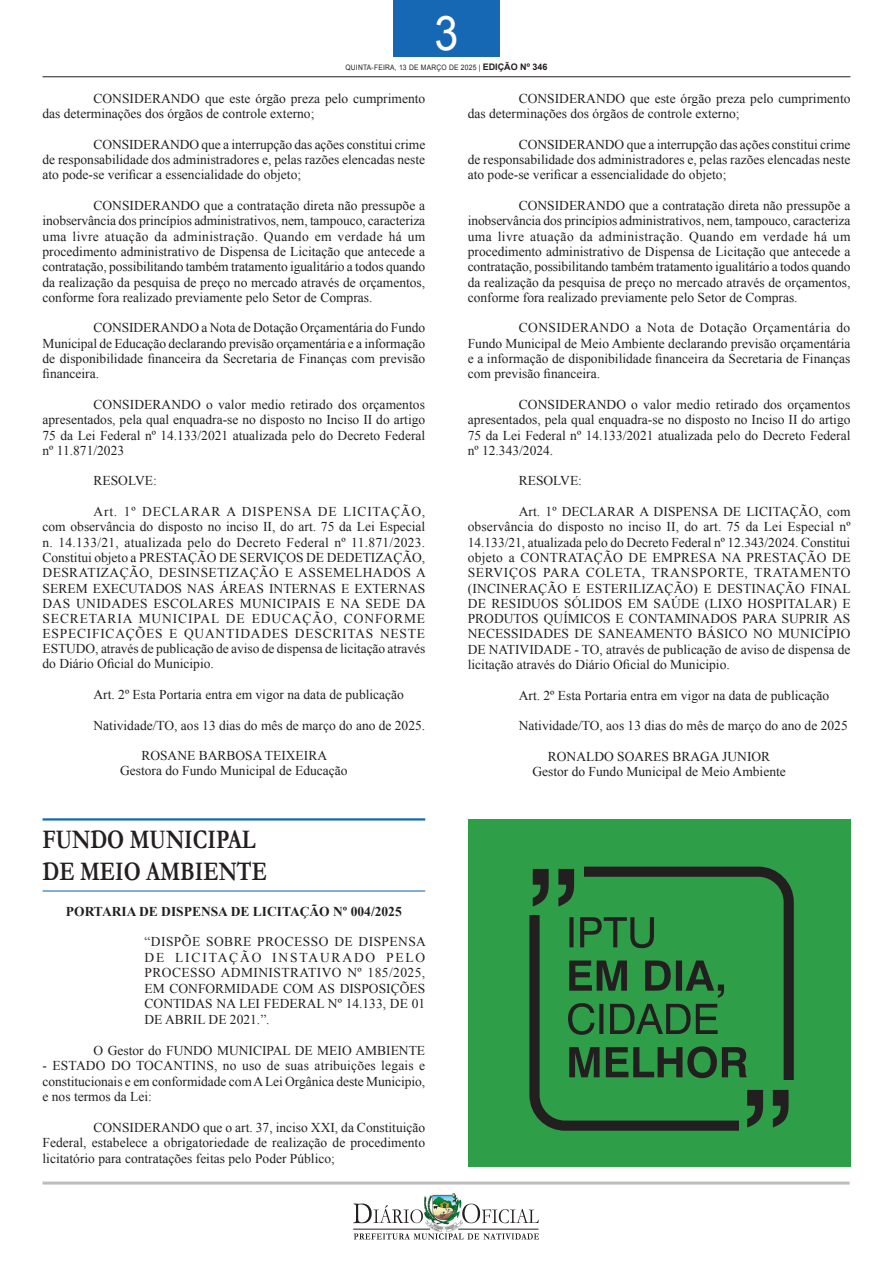
<style>
.page{position:relative;width:893px;height:1263px;background:#fff}
.page>*{position:absolute;margin:0;border:0;box-sizing:border-box;transform-origin:0 0}
.t1{font:47.85px "Arial";color:#fff;scale:.9 1}
.ChancelaOrgaos{font:700 27px/31.7px "Garamond";color:#231f20;scale:.8 1}
.TEXTO{font:13.5px/15.3px "Times New Roman";color:#231f20;text-align:justify}
.EMENTA{font:13.5px/15.5px "Times New Roman";color:#231f20;text-align:justify}
.ASSINATURA{font:13.5px "Times New Roman";color:#231f20}
.TITULO{font:700 13.5px "Times New Roman";color:#231f20}
.t2{font:7.5px "Arial";letter-spacing:.03em;color:#231f20;scale:.9 1}
.s1{font-weight:700;font-size:9px}
</style>
<div class="page">
<div style="left:393px;top:0;width:107px;height:56px;background:#1768b4"></div>
<hr style="left:43px;top:1181px;width:807px;height:3px;background:#bcbdc0">
<hr style="left:43px;top:77px;width:807px;height:1px;background:#231f20">
<img style="left:424px;top:1193px;width:38px;height:38px">
<hr style="left:353px;top:1229px;width:77px;height:1px;background:#231f20">
<hr style="left:458px;top:1229px;width:80px;height:1px;background:#231f20">
<svg style="left:354px;top:1233px;width:185px;height:6px"></svg>
<svg style="left:353px;top:1203px;width:70px;height:20px"></svg>
<svg style="left:462px;top:1204px;width:77px;height:19px"></svg>
<div style="left:468px;top:819px;width:382px;height:347px;background:#2e9e48"></div>
<div style="left:529px;top:867px;width:265px;height:264px;border:10px solid #231f20;border-radius:30px"></div>
<div style="left:739px;top:1081px;width:61px;height:55px;background:#2e9e48"></div>
<div style="left:518px;top:849px;width:66px;height:65px;background:#2e9e48"></div>
<svg style="left:747px;top:1090px;width:42px;height:37px"></svg>
<svg style="left:533px;top:869px;width:41px;height:37px"></svg>
<svg style="left:569px;top:1046px;width:178px;height:32px"></svg>
<svg style="left:568px;top:960px;width:156px;height:75px"></svg>
<svg style="left:569px;top:917px;width:85px;height:31px"></svg>
<hr style="left:43px;top:818px;width:382px;height:2px;background:#1768b4">
<hr style="left:43px;top:890px;width:382px;height:1px;background:#1768b4">
<h1 class="t1" style="left:434px;top:2px;width:28px">3</h1>
<p class="t2" style="left:345px;top:62px;width:226px">QUINTA-FEIRA, 13 DE MARÇO DE 2025 | <span class="s1">EDIÇÃO Nº 346</span></p>
<p class="TEXTO" style="left:43px;top:91px;width:384px;text-indent:51px">CONSIDERANDO que este órgão preza pelo cumprimento das determinações dos órgãos de controle externo;</p>
<p class="TEXTO" style="left:43px;top:136px;width:384px;text-indent:51px">CONSIDERANDO que a interrupção das ações constitui crime de responsabilidade dos administradores e, pelas razões elencadas neste ato pode-se verificar a essencialidade do objeto;</p>
<p class="TEXTO" style="left:43px;top:198px;width:384px;text-indent:51px">CONSIDERANDO que a contratação direta não pressupõe a inobservância dos princípios administrativos, nem, tampouco, caracteriza uma livre atuação da administração. Quando em verdade há um procedimento administrativo de Dispensa de Licitação que antecede a contratação, possibilitando também tratamento igualitário a todos quando da realização da pesquisa de preço no mercado através de orçamentos, conforme fora realizado previamente pelo Setor de Compras.</p>
<p class="TEXTO" style="left:43px;top:320px;width:384px;text-indent:51px">CONSIDERANDO a Nota de Dotação Orçamentária do Fundo Municipal de Educação declarando previsão orçamentária e a informação de disponibilidade financeira da Secretaria de Finanças com previsão financeira.</p>
<p class="TEXTO" style="left:43px;top:397px;width:384px;text-indent:51px">CONSIDERANDO o valor medio retirado dos orçamentos apresentados, pela qual enquadra-se no disposto no Inciso II do artigo 75 da Lei Federal nº 14.133/2021 atualizada pelo do Decreto Federal nº 11.871/2023</p>
<p class="TEXTO" style="left:94px;top:473px;width:65px">RESOLVE:</p>
<p class="TEXTO" style="left:43px;top:504px;width:385px;text-indent:51px">Art. 1º DECLARAR A DISPENSA DE LICITAÇÃO, com observância do disposto no inciso II, do art. 75 da Lei Especial n. 14.133/21, atualizada pelo do Decreto Federal nº 11.871/2023.<br>Constitui objeto a PRESTAÇÃO DE SERVIÇOS DE DEDETIZAÇÃO, DESRATIZAÇÃO, DESINSETIZAÇÃO E ASSEMELHADOS A SEREM EXECUTADOS NAS ÁREAS INTERNAS E EXTERNAS DAS UNIDADES ESCOLARES MUNICIPAIS E NA SEDE DA SECRETARIA MUNICIPAL DE EDUCAÇÃO, CONFORME ESPECIFICAÇÕES E QUANTIDADES DESCRITAS NESTE ESTUDO, através de publicação de aviso de dispensa de licitação através do Diário Oficial do Municipio.</p>
<p class="TEXTO" style="left:94px;top:686px;width:312px">Art. 2º Esta Portaria entra em vigor na data de publicação</p>
<p class="TEXTO" style="left:94px;top:717px;width:333px">Natividade/TO, aos 13 dias do mês de março do ano de 2025.</p>
<p class="ASSINATURA" style="left:141px;top:746px;width:187px">ROSANE BARBOSA TEIXEIRA</p>
<p class="ASSINATURA" style="left:120px;top:762px;width:229px">Gestora do Fundo Municipal de Educação</p>
<p class="ChancelaOrgaos" style="left:43px;top:824px;width:282px">FUNDO MUNICIPAL<br>DE MEIO AMBIENTE</p>
<p class="TITULO" style="left:66px;top:902px;width:337px">PORTARIA DE DISPENSA DE LICITAÇÃO Nº 004/2025</p>
<p class="EMENTA" style="left:145px;top:934px;width:283px">“DISPÕE SOBRE PROCESSO DE DISPENSA DE LICITAÇÃO INSTAURADO PELO PROCESSO ADMINISTRATIVO Nº 185/2025, EM CONFORMIDADE COM AS DISPOSIÇÕES CONTIDAS NA LEI FEDERAL Nº 14.133, DE 01<br>DE ABRIL DE 2021.”.</p>
<p class="TEXTO" style="left:94px;top:1042px;width:333px">O Gestor do FUNDO MUNICIPAL DE MEIO AMBIENTE</p>
<p class="TEXTO" style="left:43px;top:1058px;width:384px">- ESTADO DO TOCANTINS, no uso de suas atribuições legais e constitucionais e em conformidade com A Lei Orgânica deste Municipio, e nos termos da Lei:</p>
<p class="TEXTO" style="left:43px;top:1119px;width:384px;text-indent:51px">CONSIDERANDO que o art. 37, inciso XXI, da Constituição Federal, estabelece a obrigatoriedade de realização de procedimento licitatório para contratações feitas pelo Poder Público;</p>
<p class="TEXTO" style="left:468px;top:91px;width:384px;text-indent:51px">CONSIDERANDO que este órgão preza pelo cumprimento das determinações dos órgãos de controle externo;</p>
<p class="TEXTO" style="left:468px;top:136px;width:384px;text-indent:51px">CONSIDERANDO que a interrupção das ações constitui crime de responsabilidade dos administradores e, pelas razões elencadas neste ato pode-se verificar a essencialidade do objeto;</p>
<p class="TEXTO" style="left:468px;top:198px;width:384px;text-indent:51px">CONSIDERANDO que a contratação direta não pressupõe a inobservância dos princípios administrativos, nem, tampouco, caracteriza uma livre atuação da administração. Quando em verdade há um procedimento administrativo de Dispensa de Licitação que antecede a contratação, possibilitando também tratamento igualitário a todos quando da realização da pesquisa de preço no mercado através de orçamentos, conforme fora realizado previamente pelo Setor de Compras.</p>
<p class="TEXTO" style="left:468px;top:320px;width:384px;text-indent:51px">CONSIDERANDO a Nota de Dotação Orçamentária do Fundo Municipal de Meio Ambiente declarando previsão orçamentária e a informação de disponibilidade financeira da Secretaria de Finanças com previsão financeira.</p>
<p class="TEXTO" style="left:468px;top:397px;width:384px;text-indent:51px">CONSIDERANDO o valor medio retirado dos orçamentos apresentados, pela qual enquadra-se no disposto no Inciso II do artigo 75 da Lei Federal nº 14.133/2021 atualizada pelo do Decreto Federal nº 12.343/2024.</p>
<p class="TEXTO" style="left:519px;top:473px;width:65px">RESOLVE:</p>
<p class="TEXTO" style="left:468px;top:504px;width:385px;text-indent:51px">Art. 1º DECLARAR A DISPENSA DE LICITAÇÃO, com observância do disposto no inciso II, do art. 75 da Lei Especial nº 14.133/21, atualizada pelo do Decreto Federal nº 12.343/2024. Constitui objeto a CONTRATAÇÃO DE EMPRESA NA PRESTAÇÃO DE SERVIÇOS PARA COLETA, TRANSPORTE, TRATAMENTO (INCINERAÇÃO E ESTERILIZAÇÃO) E DESTINAÇÃO FINAL DE RESIDUOS SÓLIDOS EM SAÚDE (LIXO HOSPITALAR) E PRODUTOS QUÍMICOS E CONTAMINADOS PARA SUPRIR AS NECESSIDADES DE SANEAMENTO BÁSICO NO MUNICÍPIO DE NATIVIDADE - TO, através de publicação de aviso de dispensa de licitação através do Diário Oficial do Municipio.</p>
<p class="TEXTO" style="left:519px;top:687px;width:312px">Art. 2º Esta Portaria entra em vigor na data de publicação</p>
<p class="TEXTO" style="left:519px;top:718px;width:330px">Natividade/TO, aos 13 dias do mês de março do ano de 2025</p>
<p class="ASSINATURA" style="left:548px;top:747px;width:224px">RONALDO SOARES BRAGA JUNIOR</p>
<p class="ASSINATURA" style="left:532px;top:763px;width:255px">Gestor do Fundo Municipal de Meio Ambiente</p>
</div>
